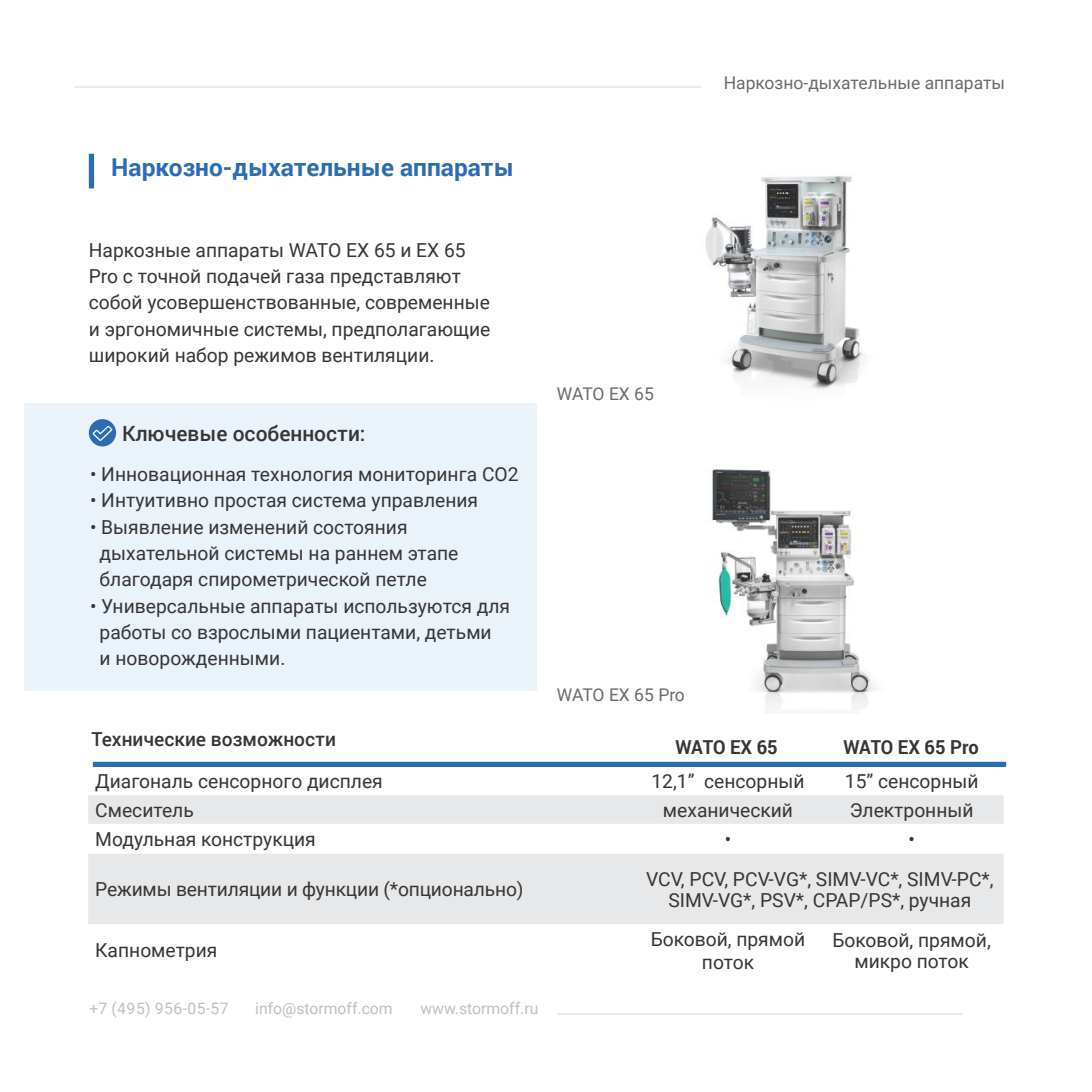
<style>
.page{position:relative;width:1092px;height:1092px;background:#fff}
.page>*{position:absolute;margin:0;border:0;box-sizing:border-box;transform-origin:0 0}
.t1{font:700 24.5px "Roboto";color:#2c6cb3}
.t2{font:500 21px "Roboto";color:#373535}
.t3{font:19.25px/26.2px "Roboto";color:#373535}
.t4{font:500 19.25px "Roboto";color:#373535}
.t5{font:700 19.25px "Roboto";color:#373535;scale:.95 1}
.t6{font:17.5px "Roboto";color:#6a6b6d}
.t7{font:15.75px "Roboto";color:#bec0c2}
.t8{font:15.75px "Roboto";letter-spacing:.035em;color:#bec0c2}
</style>
<div class="page">
<hr style="left:557px;top:1013px;width:405px;height:1px;background:#e7e8e9">
<img style="left:705px;top:176px;width:160px;height:214px">
<img style="left:710px;top:469px;width:166px;height:240px">
<div style="left:25px;top:403px;width:512px;height:287px;background:#eaf2fa"></div>
<div style="left:89px;top:419px;width:27px;height:27px;background:#2c6cb3;border-radius:50%"></div>
<svg style="left:91px;top:424px;width:22px;height:18px"></svg>
<div style="left:89px;top:154px;width:5px;height:34px;background:#2c6cb3"></div>
<svg style="left:88px;top:795px;width:915px;height:129px;fill:#e7e8e9"></svg>
<div style="left:93px;top:761px;width:913px;height:6px;background:#2c6cb3"></div>
<hr style="left:74px;top:86px;width:627px;height:2px;background:#e7e8e9">
<p class="t1" style="left:111px;top:150px;width:404px">Наркозно-дыхательные аппараты</p>
<p class="t3" style="left:89px;top:236px;width:403px">Наркозные аппараты WATO EX 65 и EX 65<br>Pro с точной подачей газа представляют собой усовершенствованные, современные и эргономичные системы, предполагающие широкий набор режимов вентиляции.</p>
<p class="t2" style="left:122px;top:419px;width:245px">Ключевые особенности:</p>
<p class="t3" style="left:90px;top:460px;width:430px">• Инновационная технология мониторинга CO2</p>
<p class="t3" style="left:90px;top:486px;width:389px">• Интуитивно простая система управления</p>
<p class="t3" style="left:100px;top:513px;width:360px;text-indent:-10px">• Выявление изменений состояния дыхательной системы на раннем этапе благодаря спирометрической петле</p>
<p class="t3" style="left:100px;top:591px;width:412px;text-indent:-10px">• Универсальные аппараты используются для работы со взрослыми пациентами, детьми<br>и новорожденными.</p>
<p class="t6" style="left:557px;top:381px;width:99px">WATO EX 65</p>
<p class="t6" style="left:557px;top:682px;width:129px">WATO EX 65 Pro</p>
<p class="t6" style="left:723px;top:70px;width:283px">Наркозно-дыхательные аппараты</p>
<p class="t4" style="left:91px;top:726px;width:246px">Технические возможности</p>
<p class="t3" style="left:95px;top:767px;width:289px">Диагональ сенсорного дисплея</p>
<p class="t3" style="left:651px;top:767px;width:155px">12,1” сенсорный</p>
<p class="t3" style="left:844px;top:767px;width:135px">15” сенсорный</p>
<p class="t3" style="left:95px;top:796px;width:100px">Смеситель</p>
<p class="t3" style="left:663px;top:796px;width:132px">механический</p>
<p class="t3" style="left:849px;top:796px;width:125px">Электронный</p>
<p class="t3" style="left:95px;top:825px;width:222px">Модульная конструкция</p>
<p class="t3" style="left:724px;top:825px;width:8px">•</p>
<p class="t3" style="left:908px;top:825px;width:8px">•</p>
<p class="t3" style="left:95px;top:875px;width:429px">Режимы вентиляции и функции (*опционально)</p>
<p class="t3" style="left:646px;top:867px;width:349px;line-height:21px;text-align:center">VCV, PCV, PCV-VG*, SIMV-VC*, SIMV-PC*,<br>SIMV-VG*, PSV*, CPAP/PS*, ручная</p>
<p class="t3" style="left:95px;top:936px;width:124px">Капнометрия</p>
<p class="t3" style="left:650px;top:926px;width:156px;line-height:23.1px;text-align:center">Боковой, прямой поток</p>
<p class="t3" style="left:832px;top:928px;width:160px;line-height:21px;text-align:center">Боковой, прямой, микро поток</p>
<p class="t5" style="left:675px;top:733px;width:109px">WATO EX 65</p>
<p class="t5" style="left:843px;top:733px;width:144px">WATO EX 65 Pro</p>
<p class="t8" style="left:89px;top:997px;width:141px">+7 (495) 956-05-57</p>
<p class="t7" style="left:255px;top:997px;width:139px">info@stormoff.com</p>
<p class="t7" style="left:420px;top:997px;width:119px">www.stormoff.ru</p>
</div>
